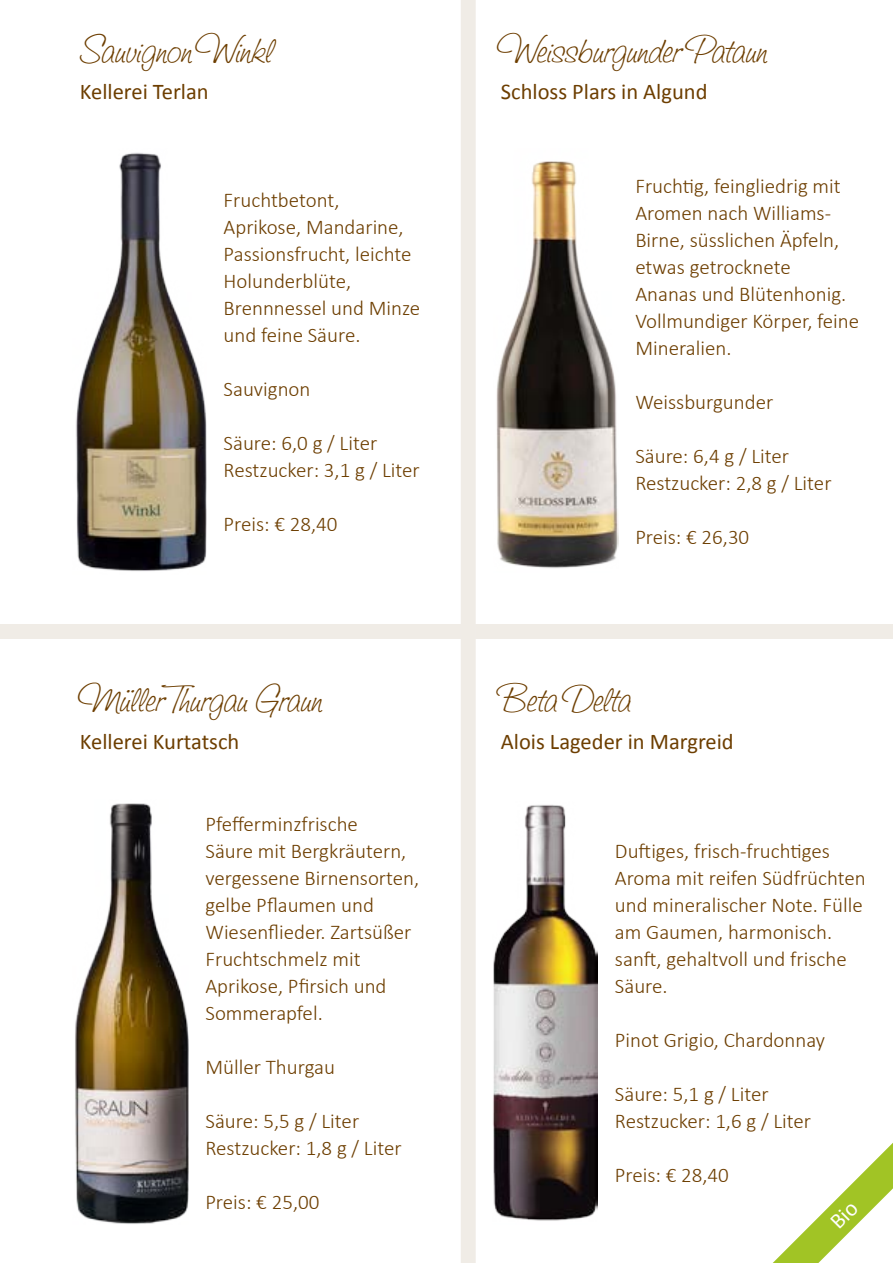
<style>
.page{position:relative;width:893px;height:1263px;background:#fff}
.page>*{position:absolute;margin:0;border:0;box-sizing:border-box;transform-origin:0 0}
.t1{font:500 40.5px "TF Saginaw";letter-spacing:.025em;color:#6d3e00}
.t2{font:22.5px "Calibri";color:#6d3e00}
.t3{font:300 21px/27px "Calibri";color:#6d3e00}
</style>
<div class="page">
<div style="left:461px;top:0;width:15px;height:1263px;background:#f0ece6"></div>
<div style="left:0;top:624px;width:461px;height:15px;background:#f0ece6"></div>
<div style="left:476px;top:624px;width:417px;height:15px;background:#f0ece6"></div>
<img style="left:75px;top:803px;width:113px;height:421px">
<img style="left:76px;top:152px;width:131px;height:419px">
<img style="left:496px;top:161px;width:122px;height:407px">
<img style="left:493px;top:805px;width:105px;height:416px">
<svg style="left:773px;top:1143px;width:120px;height:120px"></svg>
<h1 class="t1" style="left:80px;top:26px;width:193px">Sauvignon Winkl</h1>
<p class="t2" style="left:80px;top:76px;width:130px">Kellerei Terlan</p>
<p class="t3" style="left:224px;top:186px;width:198px">Fruchtbetont,<br>Aprikose, Mandarine,<br>Passionsfrucht, leichte<br>Holunderblüte,<br>Brennnessel und Minze und feine Säure.</p>
<p class="t3" style="left:224px;top:375px;width:88px">Sauvignon</p>
<p class="t3" style="left:224px;top:429px;width:198px">Säure: 6,0 g / Liter<br>Restzucker: 3,1 g / Liter</p>
<p class="t3" style="left:224px;top:510px;width:115px">Preis: € 28,40</p>
<h1 class="t1" style="left:80px;top:676px;width:243px">Müller Thurgau Graun</h1>
<p class="t2" style="left:80px;top:726px;width:161px">Kellerei Kurtatsch</p>
<p class="t3" style="left:205px;top:810px;width:215px">Pfefferminzfrische<br>Säure mit Bergkräutern, vergessene Birnensorten, gelbe Pflaumen und<br>Wiesenflieder. Zartsüßer<br>Fruchtschmelz mit<br>Aprikose, Pfirsich und<br>Sommerapfel.</p>
<p class="t3" style="left:205px;top:1053px;width:131px">Müller Thurgau</p>
<p class="t3" style="left:205px;top:1107px;width:198px">Säure: 5,5 g / Liter<br>Restzucker: 1,8 g / Liter</p>
<p class="t3" style="left:205px;top:1188px;width:115px">Preis: € 25,00</p>
<h1 class="t1" style="left:501px;top:26px;width:267px">Weissburgunder Pataun</h1>
<p class="t2" style="left:501px;top:76px;width:208px">Schloss Plars in Algund</p>
<p class="t3" style="left:635px;top:172px;width:225px">Fruchtig, feingliedrig mit<br>Aromen nach Williams-<br>Birne, süsslichen Äpfeln, etwas getrocknete<br>Ananas und Blütenhonig.<br>Vollmundiger Körper, feine<br>Mineralien.</p>
<p class="t3" style="left:635px;top:388px;width:139px">Weissburgunder</p>
<p class="t3" style="left:635px;top:442px;width:198px">Säure: 6,4 g / Liter<br>Restzucker: 2,8 g / Liter</p>
<p class="t3" style="left:635px;top:523px;width:115px">Preis: € 26,30</p>
<h1 class="t1" style="left:501px;top:676px;width:131px">Beta Delta</h1>
<p class="t2" style="left:501px;top:726px;width:234px">Alois Lageder in Margreid</p>
<p class="t3" style="left:615px;top:837px;width:252px">Duftiges, frisch-fruchtiges<br>Aroma mit reifen Südfrüchten und mineralischer Note. Fülle am Gaumen, harmonisch. sanft, gehaltvoll und frische<br>Säure.</p>
<p class="t3" style="left:615px;top:1026px;width:212px">Pinot Grigio, Chardonnay</p>
<p class="t3" style="left:615px;top:1080px;width:198px">Säure: 5,1 g / Liter<br>Restzucker: 1,6 g / Liter</p>
<p class="t3" style="left:615px;top:1161px;width:115px">Preis: € 28,40</p>
</div>
